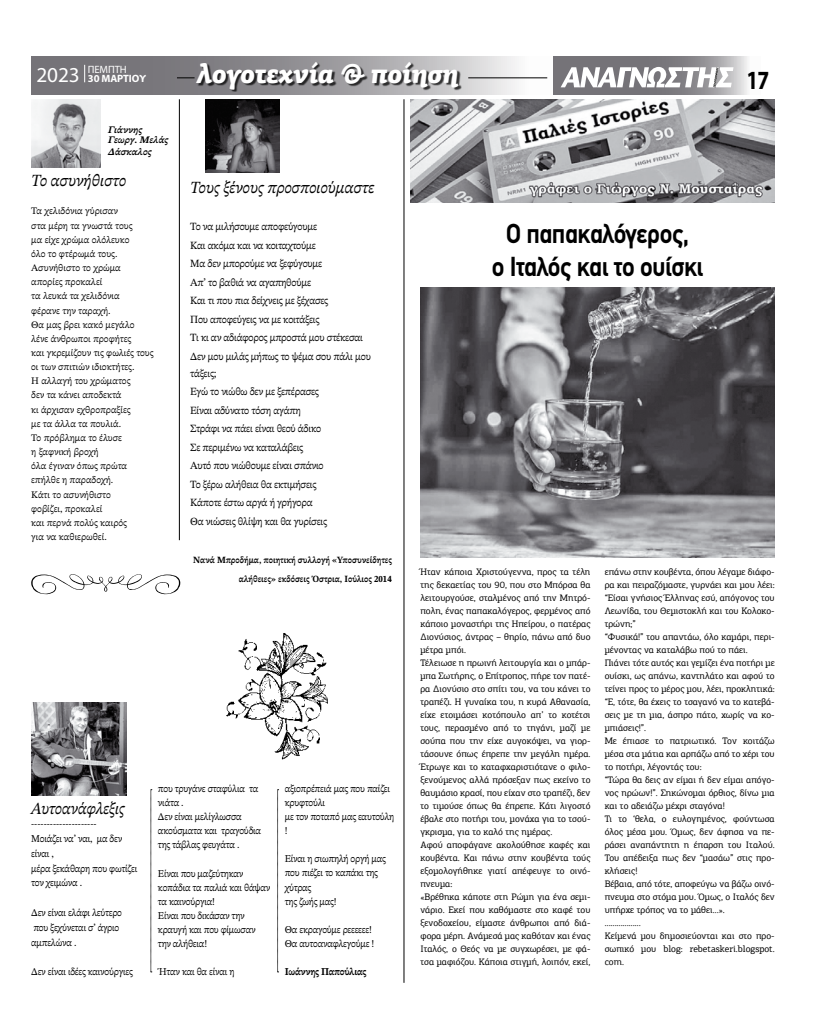
<style>
.page{position:relative;width:823px;height:1035px;background:#fff}
.page>*{position:absolute;margin:0;border:0;box-sizing:border-box;transform-origin:0 0}
.t1{font:700 27.7px/33.2px "PF Din Text";letter-spacing:-.02em;color:#000;text-align:center;scale:.92 1}
.t2{font:italic 900 26.7px "PF Agora Slab Pro";letter-spacing:-.02em;color:#fff;scale:.92 1}
.t3{font:700 26.3px "Myriad Pro";color:#000;scale:.81 1}
.t4{font:italic 17px "STIX Two Text";color:#000;scale:.94 1}
.t5{font:italic 17px "STIX Two Text";color:#000;scale:.91 1}
.t6{font:11px/18.5px "STIX Two Text";letter-spacing:-.02em;color:#000}
.t7{font:700 10.6px/9.4px "Myriad Pro";letter-spacing:-.01em;color:#fff}
.t8{font:10.5px/14.1px "STIX Two Text";letter-spacing:-.02em;color:#000;scale:.95 1}
.t9{font:10.5px/14.8px "STIX Two Text";letter-spacing:-.02em;color:#000;scale:.94 1}
.t10{font:700 10.5px "STIX Two Text";letter-spacing:-.02em;color:#000;scale:.95 1}
.t11{font:10px/14.2px "STIX Two Text";color:#000}
.t12{font:italic 700 10px/10px "STIX Two Text";color:#000}
.t13{font:700 9.5px/19.1px "STIX Two Text";color:#000;text-align:right;scale:.94 1}
.t14{font:9.4px/13px "PF Agora Slab Pro";color:#000}
.s1{font-weight:400}
.s2{font-weight:400;font-size:21.3px}
</style>
<div class="page">
<svg style="left:556px;top:57px;width:192px;height:38px;background:#8f8e92"></svg>
<svg style="left:31px;top:57px;width:525px;height:38px;background:#9e9da0"></svg>
<svg style="left:560px;top:67px;width:173px;height:20px"></svg>
<svg style="left:84px;top:65px;width:1px;height:17px"></svg>
<hr style="left:468px;top:78px;width:79px;height:1px;background:#000">
<svg style="left:177px;top:78px;width:17px;height:1px"></svg>
<div style="left:197px;top:63px;width:265px;height:29px;background:#000;opacity:.75"></div>
<hr style="left:179px;top:99px;width:1px;height:441px;background:#000">
<hr style="left:403px;top:99px;width:1px;height:883px;background:#000">
<img style="left:31px;top:99px;width:69px;height:68px">
<img style="left:205px;top:99px;width:74px;height:73px">
<svg style="left:150px;top:789px;width:2px;height:183px"></svg>
<svg style="left:277px;top:789px;width:1px;height:183px"></svg>
<svg style="left:31px;top:574px;width:149px;height:20px"></svg>
<img style="left:31px;top:702px;width:95px;height:93px">
<img style="left:226px;top:633px;width:102px;height:126px">
<img style="left:420px;top:288px;width:354px;height:269px">
<img style="left:410px;top:99px;width:364px;height:104px">
<p class="t7" style="left:37px;top:64px;width:111px;text-indent:51px"><span class="s1">ΠΕΜΠΤΗ<br></span><span class="s2">2023</span> 30 ΜΑΡΤΙΟΥ</p>
<h2 class="t2" style="left:196px;top:56px;width:286px">λογοτεχνία &amp; ποίηση</h2>
<h3 class="t3" style="left:746px;top:63px;width:29px">17</h3>
<p class="t12" style="left:108px;top:125px;width:61px">Γιάννης<br>Γεωργ. Μελάς</p>
<p class="t12" style="left:108px;top:147px;width:45px">Δάσκαλος</p>
<h3 class="t4" style="left:31px;top:168px;width:103px">Το ασυνήθιστο</h3>
<p class="t11" style="left:31px;top:204px;width:124px">Τα χελιδόνια γύρισαν<br>στα μέρη τα γνωστά τους<br>μα είχε χρώμα ολόλευκο<br>όλο το φτέρωμά τους.<br>Ασυνήθιστο το χρώμα απορίες προκαλεί<br>τα λευκά τα χελιδόνια<br>φέρανε την ταραχή.<br>Θα μας βρει κακό μεγάλο λένε άνθρωποι προφήτες<br>και γκρεμίζουν τις φωλιές τους οι των σπιτιών ιδιοκτήτες.<br>Η αλλαγή του χρώματος<br>δεν τα κάνει αποδεκτά<br>κι άρχισαν εχθροπραξίες<br>με τα άλλα τα πουλιά.<br>Το πρόβλημα το έλυσε<br>η ξαφνική βροχή<br>όλα έγιναν όπως πρώτα επήλθε η παραδοχή.<br>Κάτι το ασυνήθιστο<br>φοβίζει, προκαλεί<br>και περνά πολύς καιρός<br>για να καθιερωθεί.</p>
<h3 class="t4" style="left:190px;top:175px;width:197px">Τους ξένους προσποιούμαστε</h3>
<p class="t6" style="left:190px;top:217px;width:182px">Το να μιλήσουμε αποφεύγουμε<br>Και ακόμα και να κοιταχτούμε<br>Μα δεν μπορούμε να ξεφύγουμε<br>Απ’ το βαθιά να αγαπηθούμε<br>Και τι που πια δείχνεις με ξέχασες<br>Που αποφεύγεις να με κοιτάξεις<br>Τι κι αν αδιάφορος μπροστά μου στέκεσαι<br>Δεν μου μιλάς μήπως το ψέμα σου πάλι μου</p>
<p class="t6" style="left:190px;top:364px;width:138px">τάξεις;<br>Εγώ το νιώθω δεν με ξεπέρασες<br>Είναι αδύνατο τόση αγάπη<br>Στράφι να πάει είναι θεού άδικο<br>Σε περιμένω να καταλάβεις<br>Αυτό που νιώθουμε είναι σπάνιο<br>Το ξέρω αλήθεια θα εκτιμήσεις<br>Κάποτε έστω αργά ή γρήγορα<br>Θα νιώσεις θλίψη και θα γυρίσεις</p>
<p class="t13" style="left:193px;top:550px;width:212px">Νανά Μπροδήμα, ποιητική συλλογή «Υποσυνείδητες αλήθειες» εκδόσεις Όστρια, Ιούλιος 2014</p>
<h3 class="t5" style="left:31px;top:796px;width:104px">Αυτοανάφλεξις</h3>
<p class="t9" style="left:31px;top:816px;width:114px">---------------------<br>Μοιάζει να’ ναι, μα δεν είναι ,<br>μέρα ξεκάθαρη που φωτίζει τον χειμώνα .</p>
<p class="t8" style="left:31px;top:905px;width:97px;line-height:14.8px">Δεν είναι ελάφι λεύτερο που ξεχύνεται σ’ άγριο αμπελώνα .</p>
<p class="t8" style="left:31px;top:964px;width:108px">Δεν είναι ιδέες καινούργιες</p>
<p class="t8" style="left:158px;top:781px;width:110px">που τρυγάνε σταφύλια τα νιάτα .<br>Δεν είναι μελίγλωσσα ακούσματα και τραγούδια της τάβλας φευγάτα .</p>
<p class="t8" style="left:158px;top:866px;width:120px">Είναι που μαζεύτηκαν κοπάδια τα παλιά και θάψαν τα καινούργια!<br>Είναι που δικάσαν την κραυγή και που φίμωσαν την αλήθεια!</p>
<p class="t8" style="left:158px;top:964px;width:82px">Ήταν και θα είναι η</p>
<p class="t8" style="left:284px;top:781px;width:117px">αξιοπρέπειά μας που παίζει κρυφτούλι<br>με τον ποταπό μας εαυτούλη !</p>
<p class="t8" style="left:284px;top:852px;width:108px">Είναι η σιωπηλή οργή μας που πιέζει το καπάκι της χύτρας<br>της ζωής μας!</p>
<p class="t8" style="left:284px;top:922px;width:96px">Θα εκραγούμε ρεεεεεε!<br>Θα αυτοαναφλεγούμε !</p>
<p class="t10" style="left:284px;top:964px;width:87px">Ιωάννης Παπούλιας</p>
<h1 class="t1" style="left:491px;top:217px;width:231px">Ο παπακαλόγερος,<br>ο Ιταλός και το ουίσκι</h1>
<p class="t14" style="left:420px;top:565px;width:171px">Ήταν κάποια Χριστούγεννα, προς τα τέλη της δεκαετίας του 90, που στο Μπόρσα θα λειτουργούσε, σταλμένος από την Μητρό&shy;πολη, ένας παπακαλόγερος, φερμένος από κάποιο μοναστήρι της Ηπείρου, ο πατέρας Διονύσιος, άντρας – θηρίο, πάνω από δυο μέτρα μπόι.<br>Τέλειωσε η πρωινή λειτουργία και ο μπάρ&shy;μπα Σωτήρης, ο Επίτροπος, πήρε τον πατέ&shy;ρα Διονύσιο στο σπίτι του, να του κάνει το τραπέζι. Η γυναίκα του, η κυρά Αθανασία, είχε ετοιμάσει κοτόπουλο απ’ το κοτέτσι τους, περασμένο από το τηγάνι, μαζί με σούπα που την είχε αυγοκόψει, να γιορ&shy;τάσουνε όπως έπρεπε την μεγάλη ημέρα.<br>Έτρωγε και το καταφχαριστιότανε ο φιλο&shy;ξενούμενος αλλά πρόσεξαν πως εκείνο το θαυμάσιο κρασί, που είχαν στο τραπέζι, δεν το τιμούσε όπως θα έπρεπε. Κάτι λιγοστό έβαλε στο ποτήρι του, μονάχα για το τσού&shy;γκρισμα, για το καλό της ημέρας.<br>Αφού αποφάγανε ακολούθησε καφές και κουβέντα. Και πάνω στην κουβέντα τούς εξομολογήθηκε γιατί απέφευγε το οινό&shy;πνευμα:<br>«Βρέθηκα κάποτε στη Ρώμη για ένα σεμι&shy;νάριο. Εκεί που καθόμαστε στο καφέ του ξενοδοχείου, είμαστε άνθρωποι από διά&shy;φορα μέρη. Ανάμεσά μας καθόταν και ένας Ιταλός, ο Θεός να με συγχωρέσει, με φά&shy;τσα μαφιόζου. Κάποια στιγμή, λοιπόν, εκεί,</p>
<p class="t14" style="left:604px;top:565px;width:171px">επάνω στην κουβέντα, όπου λέγαμε διάφο&shy;ρα και πειραζόμαστε, γυρνάει και μου λέει: “Είσαι γνήσιος Έλληνας εσύ, απόγονος του Λεωνίδα, του Θεμιστοκλή και του Κολοκο&shy;τρώνη;”<br>“Φυσικά!” του απαντάω, όλο καμάρι, περι&shy;μένοντας να καταλάβω πού το πάει.<br>Πιάνει τότε αυτός και γεμίζει ένα ποτήρι με ουίσκι, ως απάνω, καντηλάτο και αφού το τείνει προς το μέρος μου, λέει, προκλητικά: “Ε, τότε, θα έχεις το τσαγανό να το κατεβά&shy;σεις με τη μια, άσπρο πάτο, χωρίς να κο&shy;μπιάσεις!”.<br>Με έπιασε το πατριωτικό. Τον κοιτάζω μέσα στα μάτια και αρπάζω από το χέρι του το ποτήρι, λέγοντάς του:<br>“Τώρα θα δεις αν είμαι ή δεν είμαι απόγο&shy;νος ηρώων!”. Σηκώνομαι όρθιος, δίνω μια και το αδειάζω μέχρι σταγόνα!<br>Τι το ‘θελα, ο ευλογημένος, φούντωσα όλος μέσα μου. Όμως, δεν άφησα να πε&shy;ράσει αναπάντητη η έπαρση του Ιταλού.<br>Του απέδειξα πως δεν “μασάω” στις προ&shy;κλήσεις!<br>Βέβαια, από τότε, αποφεύγω να βάζω οινό&shy;πνευμα στο στόμα μου. Όμως, ο Ιταλός δεν υπήρχε τρόπος να το μάθει…».<br>………………<br>Κείμενά μου δημοσιεύονται και στο προ&shy;σωπικό μου blog: rebetaskeri.blogspot. com.</p>
</div>
